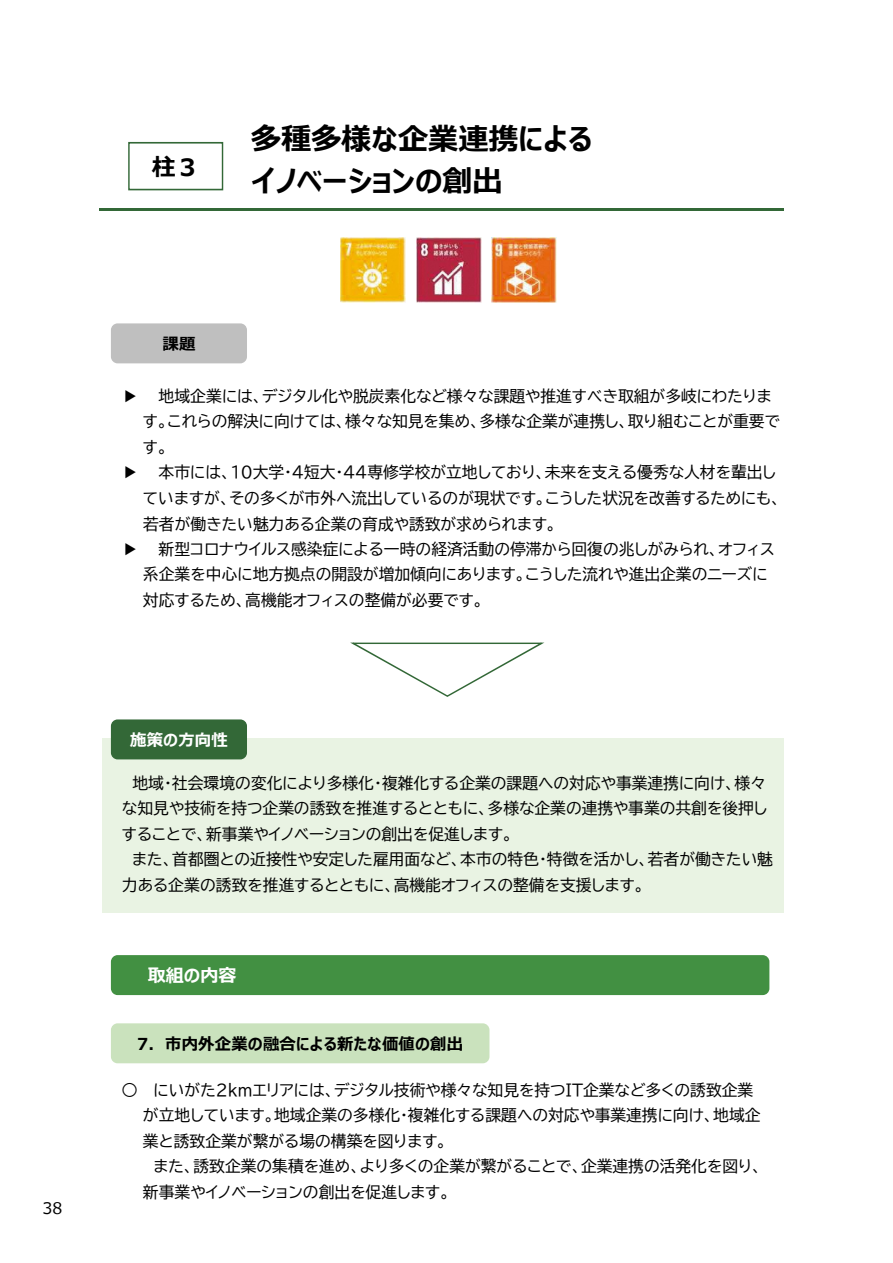
<style>
.page{position:relative;width:893px;height:1263px;background:#fff}
.page>*{position:absolute;margin:0;border:0;box-sizing:border-box;transform-origin:0 0}
.t1{font:700 30px/42px "Meiryo UI";letter-spacing:-.005em;color:#000}
.t2{font:700 23.85px "Meiryo UI";color:#000}
.t3{font:700 17.85px "Meiryo UI";color:#fff}
.t4{font:700 16.5px "Meiryo UI";letter-spacing:.015em;color:#000}
.t5{font:700 16.5px "Meiryo UI";color:#fff}
.t6{font:15.9px "Meiryo";color:#000}
.t7{font:15.75px/25.5px "BIZ UDP Gothic";color:#000}
.t8{font:15.75px "Meiryo UI";color:#000}
</style>
<div class="page">
<div style="left:102px;top:738px;width:682px;height:175px;background:#e9f3e3"></div>
<div style="left:111px;top:323px;width:136px;height:40px;background:#bfbfbf;border-radius:7px"></div>
<div style="left:111px;top:719px;width:136px;height:40px;background:#336837;border-radius:7px"></div>
<svg style="left:351px;top:643px;width:193px;height:54px"></svg>
<svg style="left:128px;top:142px;width:95px;height:48px"></svg>
<hr style="left:99px;top:208px;width:685px;height:3px;background:#336837">
<img style="left:341px;top:237px;width:65px;height:65px">
<img style="left:416px;top:237px;width:65px;height:65px">
<img style="left:491px;top:237px;width:65px;height:65px">
<div style="left:111px;top:955px;width:658px;height:40px;background:#429042;border-radius:7px"></div>
<div style="left:111px;top:1023px;width:378px;height:40px;background:#cae2bd;border-radius:7px"></div>
<p class="t6" style="left:43px;top:1199px;width:21px">38</p>
<h2 class="t2" style="left:152px;top:150px;width:49px">柱３</h2>
<h1 class="t1" style="left:251px;top:120px;width:343px">多種多様な企業連携によるイノベーションの創出</h1>
<p class="t4" style="left:163px;top:332px;width:34px">課題</p>
<p class="t8" style="left:122px;top:385px;width:17px">▶</p>
<p class="t7" style="left:143px;top:383px;width:639px;text-indent:16px">地域企業には、デジタル化や脱炭素化など様々な課題や推進すべき取組が多岐にわたります。これらの解決に向けては、様々な知見を集め、多様な企業が連携し、取り組むことが重要です。</p>
<p class="t8" style="left:122px;top:462px;width:17px">▶</p>
<p class="t7" style="left:143px;top:460px;width:639px;text-indent:16px">本市には、10大学・4短大・44専修学校が立地しており、未来を支える優秀な人材を輩出していますが、その多くが市外へ流出しているのが現状です。こうした状況を改善するためにも、若者が働きたい魅力ある企業の育成や誘致が求められます。</p>
<p class="t8" style="left:122px;top:538px;width:17px">▶</p>
<p class="t7" style="left:143px;top:536px;width:633px;text-indent:16px">新型コロナウイルス感染症による一時の経済活動の停滞から回復の兆しがみられ、オフィス系企業を中心に地方拠点の開設が増加傾向にあります。こうした流れや進出企業のニーズに対応するため、高機能オフィスの整備が必要です。</p>
<p class="t5" style="left:130px;top:728px;width:99px">施策の⽅向性</p>
<p class="t7" style="left:122px;top:770px;width:647px;text-align:justify;text-indent:10px">地域・社会環境の変化により多様化・複雑化する企業の課題への対応や事業連携に向け、様々な知見や技術を持つ企業の誘致を推進するとともに、多様な企業の連携や事業の共創を後押しすることで、新事業やイノベーションの創出を促進します。</p>
<p class="t7" style="left:122px;top:846px;width:653px;text-indent:10px">また、首都圏との近接性や安定した雇用面など、本市の特色・特徴を活かし、若者が働きたい魅力ある企業の誘致を推進するとともに、高機能オフィスの整備を支援します。</p>
<p class="t3" style="left:148px;top:963px;width:90px">取組の内容</p>
<p class="t4" style="left:137px;top:1032px;width:327px">7. 市内外企業の融合による新たな価値の創出</p>
<p class="t7" style="left:143px;top:1077px;width:619px;text-indent:-21px">○ にいがた2kmエリアには、デジタル技術や様々な知見を持つIT企業など多くの誘致企業が立地しています。地域企業の多様化・複雑化する課題への対応や事業連携に向け、地域企業と誘致企業が繋がる場の構築を図ります。</p>
<p class="t7" style="left:143px;top:1153px;width:620px;text-indent:10px">また、誘致企業の集積を進め、より多くの企業が繋がることで、企業連携の活発化を図り、新事業やイノベーションの創出を促進します。</p>
</div>
